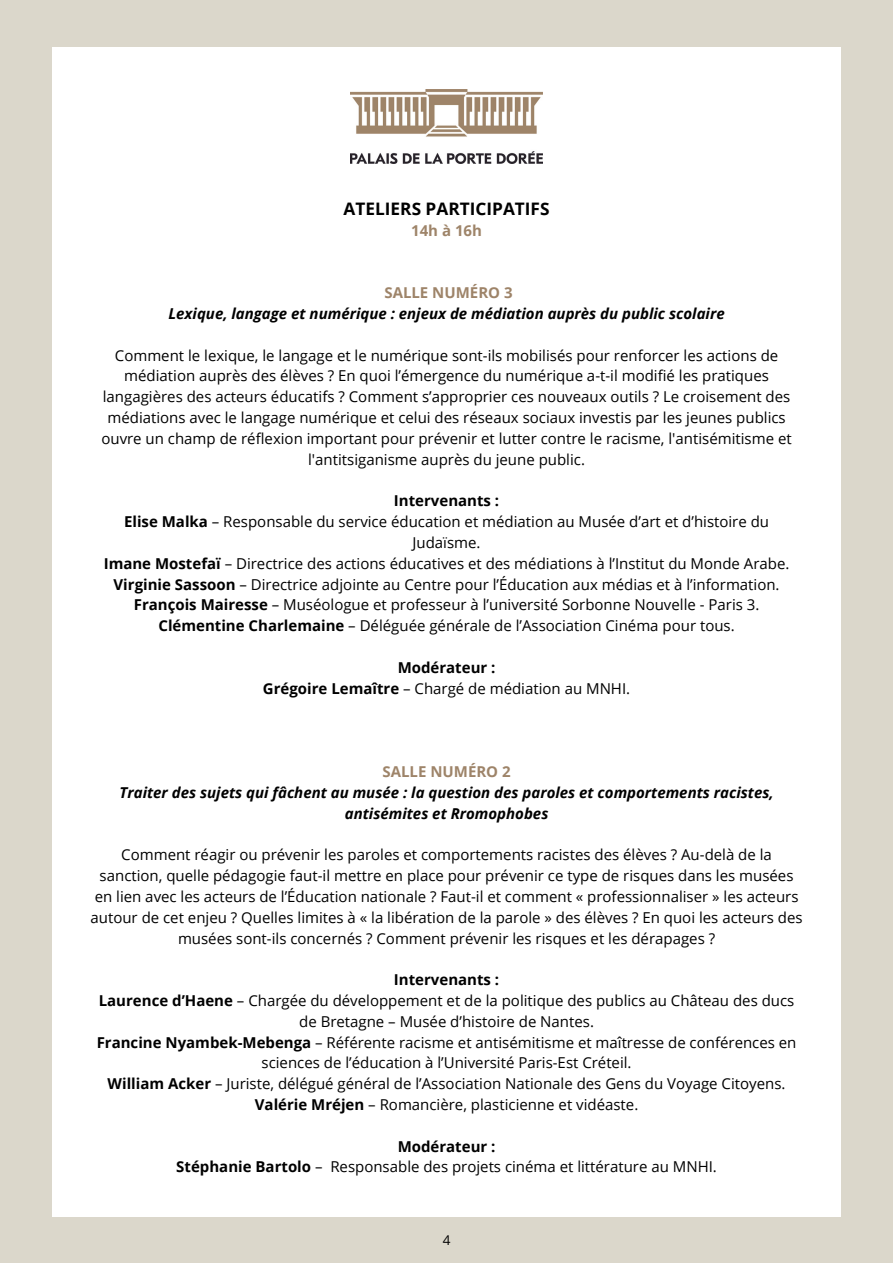
<style>
.page{position:relative;width:893px;height:1263px;background:#dbd7cb}
.page>*{position:absolute;margin:0;border:0;box-sizing:border-box;transform-origin:0 0}
.t1{font:700 17.25px "Open Sans";color:#000}
.t2{font:15px/20.9px "Open Sans";color:#000;text-align:center}
.t3{font:italic 700 15px/20.9px "Open Sans";color:#000;text-align:center}
.t4{font:700 15px "Open Sans";color:#000}
.t5{font:700 15px "Open Sans";color:#9e8469}
.t6{font:13.5px "Open Sans";color:#000}
.s1{font-style:normal;color:#9e8469}
.s2{font-weight:700}
</style>
<div class="page">
<div style="left:52px;top:47px;width:788px;height:1169px;background:#fff"></div>
<img style="left:351px;top:89px;width:191px;height:75px">
<p class="t1" style="left:343px;top:197px;width:207px">ATELIERS PARTICIPATIFS</p>
<p class="t5" style="left:411px;top:220px;width:72px">14h à 16h</p>
<h1 class="t3" style="left:168px;top:282px;width:558px"><span class="s1">SALLE NUMÉRO 3<br></span>Lexique, langage et numérique : enjeux de médiation auprès du public scolaire</h1>
<h2 class="t2" style="left:101px;top:344px;width:692px">Comment le lexique, le langage et le numérique sont-ils mobilisés pour renforcer les actions de médiation auprès des élèves ? En quoi l’émergence du numérique a-t-il modifié les pratiques langagières des acteurs éducatifs ? Comment s’approprier ces nouveaux outils ? Le croisement des médiations avec le langage numérique et celui des réseaux sociaux investis par les jeunes publics ouvre un champ de réflexion important pour prévenir et lutter contre le racisme, l'antisémitisme et l'antitsiganisme auprès du jeune public.</h2>
<p class="t4" style="left:394px;top:490px;width:107px">Intervenants :</p>
<p class="t2" style="left:124px;top:511px;width:646px"><span class="s2">Elise Malka</span> – Responsable du service éducation et médiation au Musée d’art et d’histoire du<br>Judaïsme.</p>
<p class="t2" style="left:104px;top:552px;width:687px"><span class="s2">Imane Mostefaï</span> – Directrice des actions éducatives et des médiations à l’Institut du Monde Arabe.</p>
<p class="t2" style="left:114px;top:573px;width:667px"><span class="s2">Virginie Sassoon</span> – Directrice adjointe au Centre pour l’Éducation aux médias et à l’information.</p>
<p class="t2" style="left:134px;top:594px;width:627px"><span class="s2">François Mairesse</span> – Muséologue et professeur à l’université Sorbonne Nouvelle - Paris 3.</p>
<p class="t2" style="left:158px;top:615px;width:578px"><span class="s2">Clémentine Charlemaine</span> – Déléguée générale de l’Association Cinéma pour tous.</p>
<p class="t4" style="left:398px;top:657px;width:99px">Modérateur :</p>
<p class="t2" style="left:263px;top:677px;width:369px"><span class="s2">Grégoire Lemaître</span> – Chargé de médiation au MNHI.</p>
<p class="t3" style="left:119px;top:761px;width:655px"><span class="s1">SALLE NUMÉRO 2<br></span>Traiter des sujets qui fâchent au musée : la question des paroles et comportements racistes, antisémites et Rromophobes</p>
<h2 class="t2" style="left:91px;top:844px;width:713px">Comment réagir ou prévenir les paroles et comportements racistes des élèves ? Au-delà de la sanction, quelle pédagogie faut-il mettre en place pour prévenir ce type de risques dans les musées en lien avec les acteurs de l’Éducation nationale ? Faut-il et comment « professionnaliser » les acteurs autour de cet enjeu ? Quelles limites à « la libération de la parole » des élèves ? En quoi les acteurs des musées sont-ils concernés ? Comment prévenir les risques et les dérapages ?</h2>
<p class="t4" style="left:394px;top:969px;width:107px">Intervenants :</p>
<p class="t2" style="left:99px;top:990px;width:697px"><span class="s2">Laurence d’Haene</span> – Chargée du développement et de la politique des publics au Château des ducs de Bretagne – Musée d’histoire de Nantes.</p>
<p class="t2" style="left:97px;top:1031px;width:701px"><span class="s2">Francine Nyambek-Mebenga</span> – Référente racisme et antisémitisme et maîtresse de conférences en sciences de l’éducation à l’Université Paris-Est Créteil.</p>
<p class="t2" style="left:108px;top:1073px;width:679px"><span class="s2">William Acker</span> – Juriste, délégué général de l’Association Nationale des Gens du Voyage Citoyens.</p>
<p class="t2" style="left:255px;top:1094px;width:385px"><span class="s2">Valérie Mréjen</span> – Romancière, plasticienne et vidéaste.</p>
<p class="t4" style="left:398px;top:1135px;width:99px">Modérateur :</p>
<p class="t2" style="left:176px;top:1156px;width:542px"><span class="s2">Stéphanie Bartolo</span> – Responsable des projets cinéma et littérature au MNHI.</p>
<p class="t6" style="left:443px;top:1230px;width:9px">4</p>
</div>
